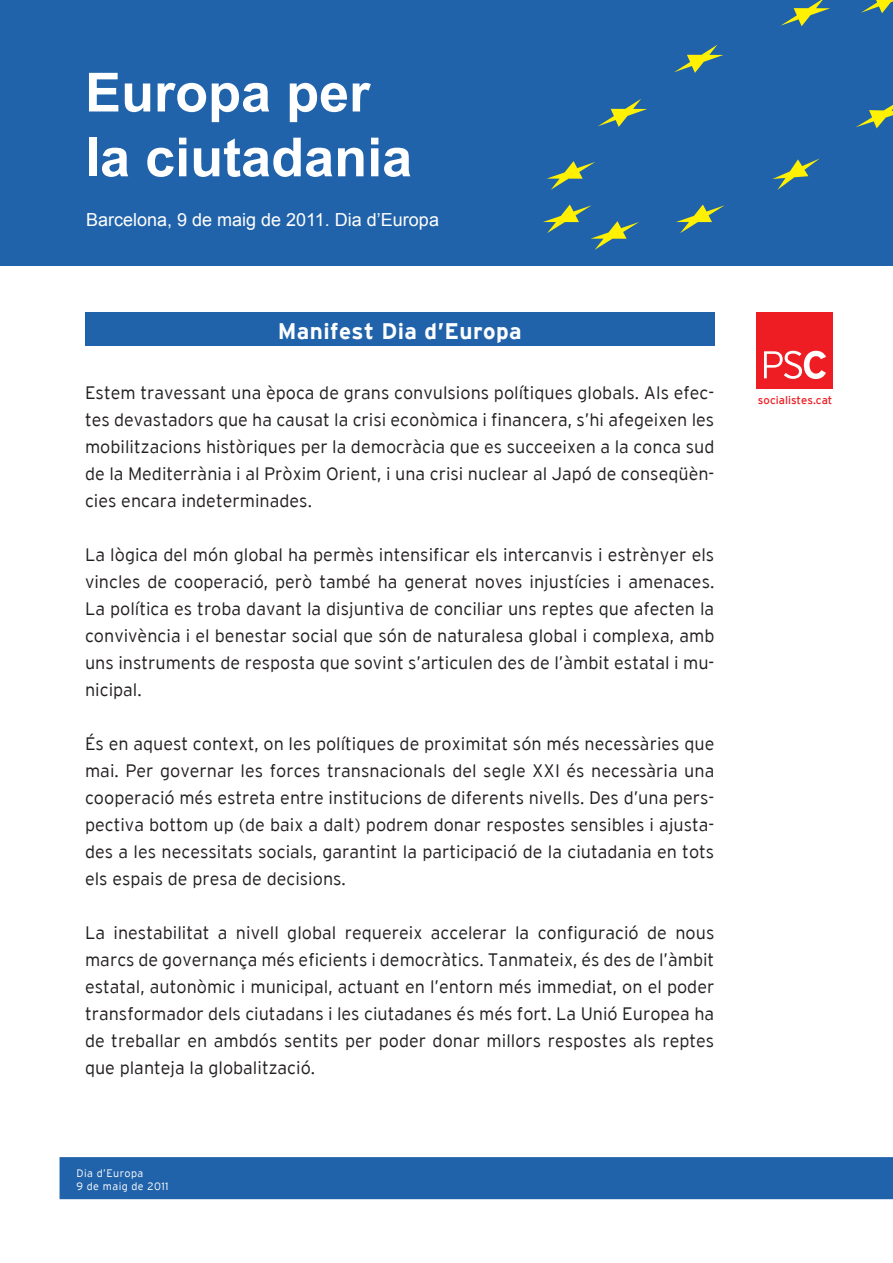
<style>
.page{position:relative;width:893px;height:1263px;background:#fff}
.page>*{position:absolute;margin:0;border:0;box-sizing:border-box;transform-origin:0 0}
.t1{font:700 54px/64.8px "Arial";color:#fff}
.t2{font:700 22.5px "Interstate";letter-spacing:.02em;color:#fff}
.t3{font:300 18px/27px "Interstate";color:#231f20;text-align:justify}
.t4{font:18px "Arial";color:#fff}
.t5{font:11.25px "Interstate";color:#ee1d23}
.t6{font:300 10.8px/12.9px "Interstate";letter-spacing:.04em;color:#fff}
</style>
<div class="page">
<div style="left:0;top:0;width:893px;height:266px;background:#2163aa"></div>
<svg style="left:543px;top:0;width:350px;height:250px"></svg>
<div style="left:756px;top:312px;width:77px;height:76px;background:#ee1d23"></div>
<svg style="left:764px;top:351px;width:62px;height:28px"></svg>
<div style="left:85px;top:312px;width:629px;height:34px;background:#2163aa"></div>
<div style="left:60px;top:1157px;width:833px;height:42px;background:#2163aa"></div>
<h1 class="t1" style="left:85px;top:62px;width:329px">Europa per la ciutadania</h1>
<p class="t4" style="left:86px;top:208px;width:354px">Barcelona, 9 de maig de 2011. Dia d’Europa</p>
<p class="t2" style="left:278px;top:319px;width:246px">Manifest Dia d’Europa</p>
<p class="t3" style="left:85px;top:379px;width:631px">Estem travessant una època de grans convulsions polítiques globals. Als efec&shy;tes devastadors que ha causat la crisi econòmica i financera, s’hi afegeixen les mobilitzacions històriques per la democràcia que es succeeixen a la conca sud de la Mediterrània i al Pròxim Orient, i una crisi nuclear al Japó de conseqüèn&shy;cies encara indeterminades.</p>
<p class="t3" style="left:85px;top:541px;width:631px">La lògica del món global ha permès intensificar els intercanvis i estrènyer els vincles de cooperació, però també ha generat noves injustícies i amenaces.<br>La política es troba davant la disjuntiva de conciliar uns reptes que afecten la convivència i el benestar social que són de naturalesa global i complexa, amb uns instruments de resposta que sovint s’articulen des de l’àmbit estatal i mu&shy;nicipal.</p>
<p class="t3" style="left:85px;top:730px;width:631px">És en aquest context, on les polítiques de proximitat són més necessàries que mai. Per governar les forces transnacionals del segle XXI és necessària una cooperació més estreta entre institucions de diferents nivells. Des d’una pers&shy;pectiva bottom up (de baix a dalt) podrem donar respostes sensibles i ajusta&shy;des a les necessitats socials, garantint la participació de la ciutadania en tots els espais de presa de decisions.</p>
<p class="t3" style="left:85px;top:919px;width:631px">La inestabilitat a nivell global requereix accelerar la configuració de nous marcs de governança més eficients i democràtics. Tanmateix, és des de l’àmbit estatal, autonòmic i municipal, actuant en l’entorn més immediat, on el poder transformador dels ciutadans i les ciutadanes és més fort. La Unió Europea ha de treballar en ambdós sentits per poder donar millors respostes als reptes que planteja la globalització.</p>
<p class="t6" style="left:77px;top:1167px;width:94px">Dia d’Europa<br>9 de maig de 2011</p>
<p class="t5" style="left:758px;top:394px;width:76px">socialistes.cat</p>
</div>
